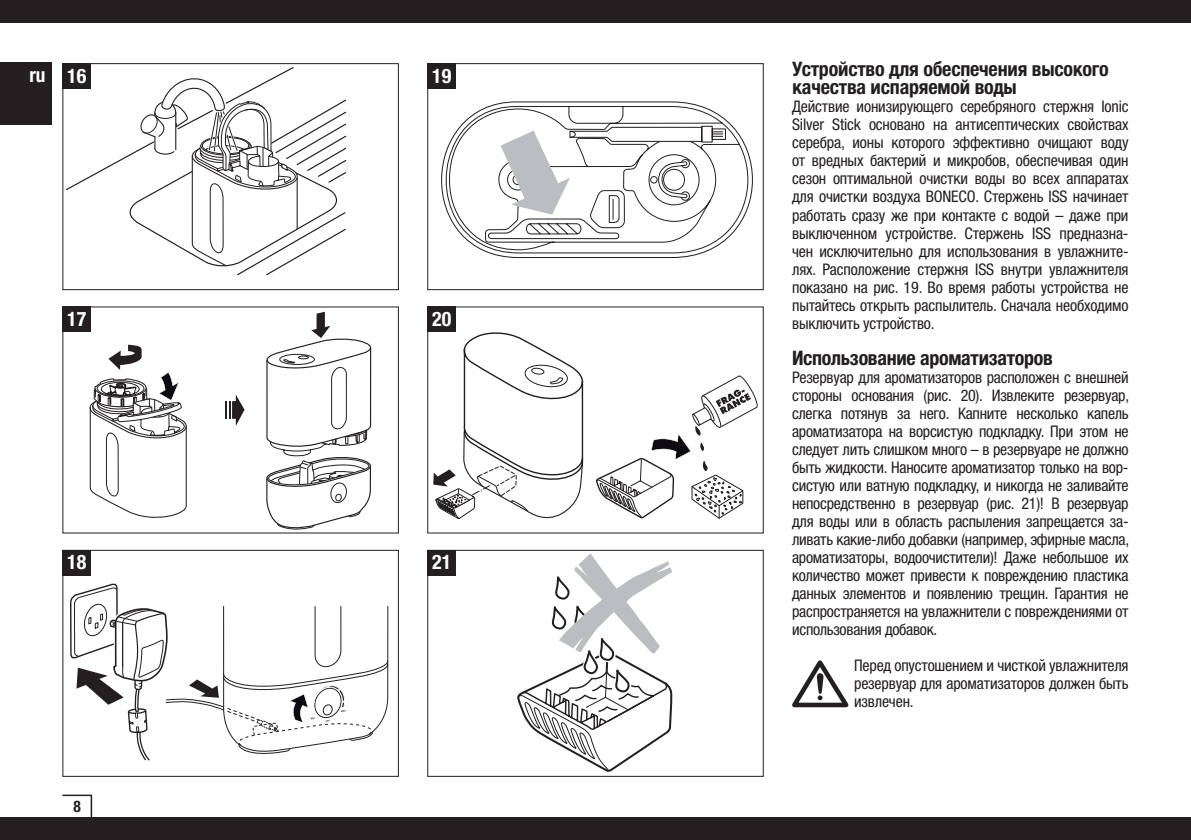
<style>
.page{position:relative;width:1191px;height:840px;background:#fff}
.page>*{position:absolute;margin:0;border:0;box-sizing:border-box;transform-origin:0 0}
.t1{font:700 condensed 20px/18px "Helvetica Neue LTW1 G";letter-spacing:-.01em;color:#231f20}
.t2{font:700 condensed 20px "Helvetica Neue LTW1 G";color:#fff}
.t3{font:700 condensed 20px "Helvetica Neue LTW1 G";color:#fff;scale:.96 1}
.t4{font:condensed 16px/18px "Helvetica Neue LTW1 G";letter-spacing:-.01em;color:#231f20;text-align:justify}
.t5{font:700 condensed 16px "Helvetica Neue LTW1 G";color:#231f20;scale:.96 1}
</style>
<div class="page">
<div style="left:0;top:0;width:1191px;height:23px;background:#231f20"></div>
<div style="left:0;top:816px;width:1191px;height:23px;background:#231f20"></div>
<div style="left:0;top:62px;width:51px;height:63px;background:#231f20"></div>
<svg style="left:61px;top:794px;width:32px;height:23px"></svg>
<svg style="left:792px;top:660px;width:56px;height:46px"></svg>
<svg style="left:70px;top:583px;width:319px;height:178px"></svg>
<div style="left:62px;top:549px;width:337px;height:227px;border:1px solid #231f20"></div>
<div style="left:62px;top:549px;width:29px;height:26px;background:#231f20"></div>
<svg style="left:433px;top:332px;width:324px;height:186px"></svg>
<div style="left:427px;top:306px;width:29px;height:26px;background:#231f20"></div>
<svg style="left:441px;top:101px;width:312px;height:157px"></svg>
<svg style="left:442px;top:106px;width:306px;height:147px"></svg>
<svg style="left:487px;top:125px;width:239px;height:114px"></svg>
<div style="left:427px;top:63px;width:336px;height:227px;border:1px solid #231f20"></div>
<div style="left:427px;top:63px;width:29px;height:26px;background:#231f20"></div>
<svg style="left:266px;top:311px;width:106px;height:219px"></svg>
<svg style="left:225px;top:395px;width:19px;height:30px"></svg>
<svg style="left:89px;top:344px;width:98px;height:174px"></svg>
<div style="left:62px;top:306px;width:29px;height:26px;background:#231f20"></div>
<svg style="left:303px;top:99px;width:44px;height:156px"></svg>
<svg style="left:66px;top:67px;width:237px;height:209px"></svg>
<div style="left:62px;top:63px;width:337px;height:227px;border:1px solid #231f20"></div>
<div style="left:62px;top:63px;width:29px;height:26px;background:#231f20"></div>
<div style="left:427px;top:549px;width:336px;height:227px;border:1px solid #231f20"></div>
<div style="left:427px;top:549px;width:29px;height:26px;background:#231f20"></div>
<svg style="left:517px;top:553px;width:155px;height:218px"></svg>
<p class="t3" style="left:29px;top:63px;width:18px">ru</p>
<p class="t2" style="left:67px;top:64px;width:21px">16</p>
<p class="t2" style="left:67px;top:307px;width:21px">17</p>
<p class="t2" style="left:67px;top:550px;width:21px">18</p>
<p class="t5" style="left:74px;top:795px;width:9px">8</p>
<p class="t2" style="left:432px;top:64px;width:21px">19</p>
<p class="t2" style="left:432px;top:307px;width:21px">20</p>
<p class="t2" style="left:432px;top:550px;width:21px">21</p>
<p class="t1" style="left:792px;top:60px;width:318px">Устройство для обеспечения высокого качества испаряемой воды</p>
<p class="t4" style="left:792px;top:98px;width:338px">Действие ионизирующего серебряного стержня Ionic Silver Stick основано на антисептических свойствах серебра, ионы которого эффективно очищают воду от вредных бактерий и микробов, обеспечивая один сезон оптимальной очистки воды во всех аппаратах для очистки воздуха BONECO. Стержень ISS начинает работать сразу же при контакте с водой – даже при выключенном устройстве. Стержень ISS предназна&shy;чен исключительно для использования в увлажните&shy;лях. Расположение стержня ISS внутри увлажнителя показано на рис. 19. Во время работы устройства не пытайтесь открыть распылитель. Сначала необходимо выключить устройство.</p>
<p class="t1" style="left:792px;top:348px;width:262px">Использование ароматизаторов</p>
<p class="t4" style="left:792px;top:368px;width:339px">Резервуар для ароматизаторов расположен с внешней стороны основания (рис. 20). Извлеките резервуар, слегка потянув за него. Капните несколько капель ароматизатора на ворсистую подкладку. При этом не следует лить слишком много – в резервуаре не должно быть жидкости. Наносите ароматизатор только на вор&shy;систую или ватную подкладку, и никогда не заливайте непосредственно в резервуар (рис. 21)! В резервуар для воды или в область распыления запрещается за&shy;ливать какие-либо добавки (например, эфирные масла, ароматизаторы, водоочистители)! Даже небольшое их количество может привести к повреждению пластика данных элементов и появлению трещин. Гарантия не распространяется на увлажнители с повреждениями от использования добавок.</p>
<p class="t4" style="left:854px;top:656px;width:276px">Перед опустошением и чисткой увлажнителя резервуар для ароматизаторов должен быть извлечен.</p>
</div>
